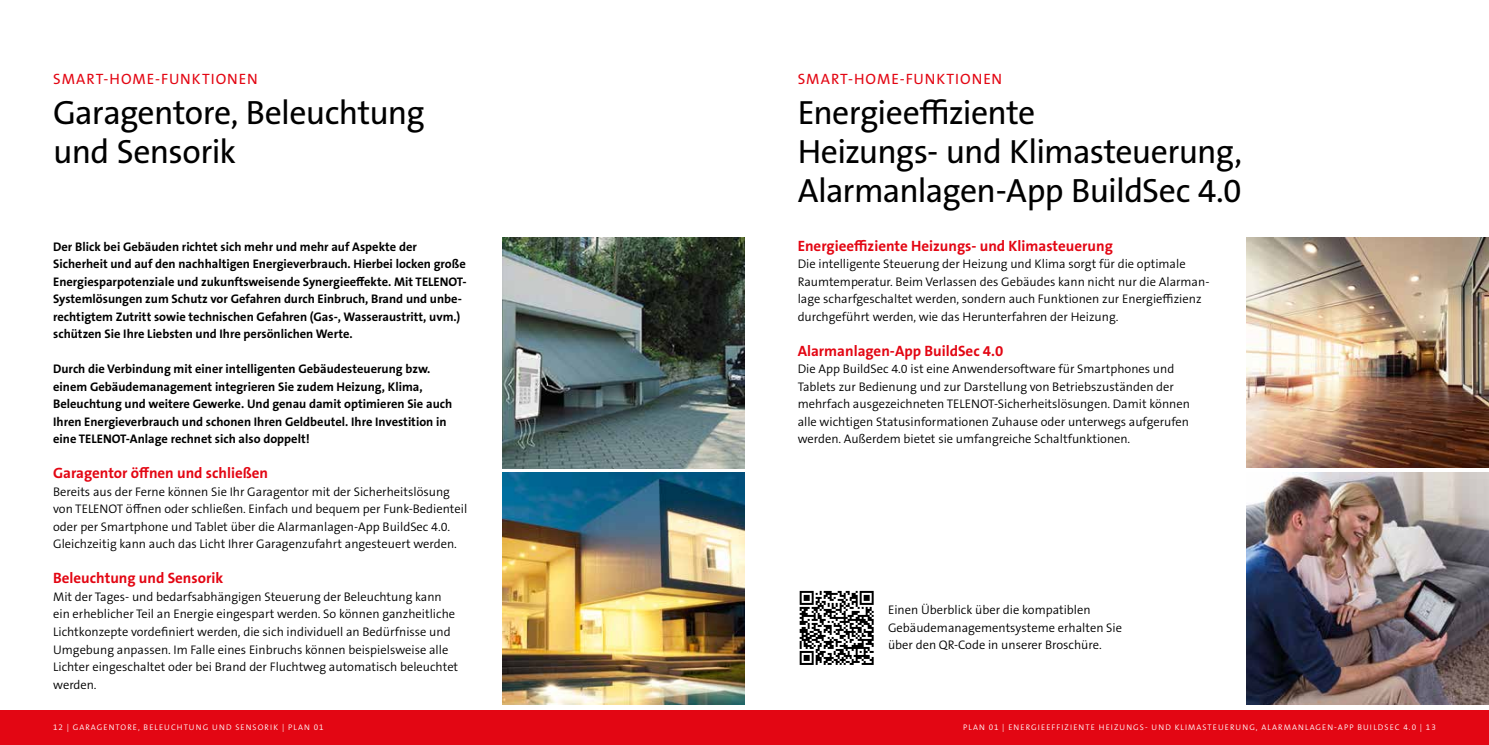
<style>
.page{position:relative;width:1489px;height:745px;background:#fff}
.page>*{position:absolute;margin:0;border:0;box-sizing:border-box;transform-origin:0 0}
.t1{font:33.75px/39.4px "The Sans B Plus W5 Plain";letter-spacing:-.02em;color:#000}
.t2{font:700 15px "The Sans B Plus W7";color:#e30613}
.t3{font:15px "The Sans B Plus W5 Plain";letter-spacing:.065em;color:#e30613}
.t4{font:300 12.5px/17.5px "The Sans B Plus W4";color:#000}
.t5{font:700 12.5px/17.5px "The Sans B Plus W7";color:#000}
.t6{font:300 8.12px "The Sans B Plus W4";letter-spacing:.135em;color:#fff}
</style>
<div class="page">
<img style="left:502px;top:472px;width:242px;height:231px">
<img style="left:1246px;top:472px;width:242px;height:231px">
<img style="left:502px;top:237px;width:242px;height:231px">
<img style="left:1246px;top:237px;width:242px;height:230px">
<svg style="left:799px;top:590px;width:75px;height:75px"></svg>
<svg style="left:799px;top:590px;width:74px;height:74px"></svg>
<div style="left:0;top:710px;width:744px;height:34px;background:#e30613"></div>
<div style="left:744px;top:710px;width:744px;height:34px;background:#e30613"></div>
<p class="t3" style="left:53px;top:69px;width:206px">SMART-HOME-FUNKTIONEN</p>
<h1 class="t1" style="left:53px;top:92px;width:373px">Garagentore, Beleuchtung und Sensorik</h1>
<p class="t5" style="left:53px;top:237px;width:415px">Der Blick bei Gebäuden richtet sich mehr und mehr auf Aspekte der Sicherheit und auf den nachhaltigen Energieverbrauch. Hierbei locken große Energiesparpotenziale und zukunftsweisende Synergieeffekte. Mit TELENOT-Systemlösungen zum Schutz vor Gefahren durch Einbruch, Brand und unbe&shy;rechtigtem Zutritt sowie technischen Gefahren (Gas-, Wasseraustritt, uvm.) schützen Sie Ihre Liebsten und Ihre persönlichen Werte.</p>
<p class="t5" style="left:53px;top:360px;width:400px">Durch die Verbindung mit einer intelligenten Gebäudesteuerung bzw. einem Gebäudemanagement integrieren Sie zudem Heizung, Klima, Beleuchtung und weitere Gewerke. Und genau damit optimieren Sie auch Ihren Energieverbrauch und schonen Ihren Geldbeutel. Ihre Investition in eine TELENOT-Anlage rechnet sich also doppelt!</p>
<p class="t2" style="left:53px;top:463px;width:216px">Garagentor öffnen und schließen</p>
<p class="t4" style="left:53px;top:482px;width:415px">Bereits aus der Ferne können Sie Ihr Garagentor mit der Sicherheitslösung von TELENOT öffnen oder schließen. Einfach und bequem per Funk-Bedienteil oder per Smartphone und Tablet über die Alarmanlagen-App BuildSec 4.0.<br>Gleichzeitig kann auch das Licht Ihrer Garagenzufahrt angesteuert werden.</p>
<p class="t2" style="left:53px;top:568px;width:171px">Beleuchtung und Sensorik</p>
<p class="t4" style="left:53px;top:587px;width:406px">Mit der Tages- und bedarfsabhängigen Steuerung der Beleuchtung kann ein erheblicher Teil an Energie eingespart werden. So können ganzheitliche Lichtkonzepte vordefiniert werden, die sich individuell an Bedürfnisse und Umgebung anpassen. Im Falle eines Einbruchs können beispielsweise alle Lichter eingeschaltet oder bei Brand der Fluchtweg automatisch beleuchtet werden.</p>
<p class="t3" style="left:797px;top:69px;width:206px">SMART-HOME-FUNKTIONEN</p>
<h1 class="t1" style="left:797px;top:92px;width:446px">Energieeffiziente<br>Heizungs- und Klimasteuerung,<br>Alarmanlagen-App BuildSec 4.0</h1>
<p class="t2" style="left:797px;top:236px;width:317px">Energieeffiziente Heizungs- und Klimasteuerung</p>
<p class="t4" style="left:797px;top:255px;width:413px">Die intelligente Steuerung der Heizung und Klima sorgt für die optimale Raumtemperatur. Beim Verlassen des Gebäudes kann nicht nur die Alarman&shy;lage scharfgeschaltet werden, sondern auch Funktionen zur Energieffizienz durchgeführt werden, wie das Herunterfahren der Heizung.</p>
<p class="t2" style="left:797px;top:341px;width:207px">Alarmanlagen-App BuildSec 4.0</p>
<p class="t4" style="left:797px;top:360px;width:394px">Die App BuildSec 4.0 ist eine Anwendersoftware für Smartphones und Tablets zur Bedienung und zur Darstellung von Betriebszuständen der mehrfach ausgezeichneten TELENOT-Sicherheitslösungen. Damit können alle wichtigen Statusinformationen Zuhause oder unterwegs aufgerufen werden. Außerdem bietet sie umfangreiche Schaltfunktionen.</p>
<p class="t4" style="left:888px;top:600px;width:235px">Einen Überblick über die kompatiblen<br>Gebäudemanagementsysteme erhalten Sie über den QR-Code in unserer Broschüre.</p>
<p class="t6" style="left:53px;top:721px;width:272px">12 | GARAGENTORE, BELEUCHTUNG UND SENSORIK | PLAN 01</p>
<p class="t6" style="left:963px;top:721px;width:474px">PLAN 01 | ENERGIEEFFIZIENTE HEIZUNGS- UND KLIMASTEUERUNG, ALARMANLAGEN-APP BUILDSEC 4.0 | 13</p>
</div>
